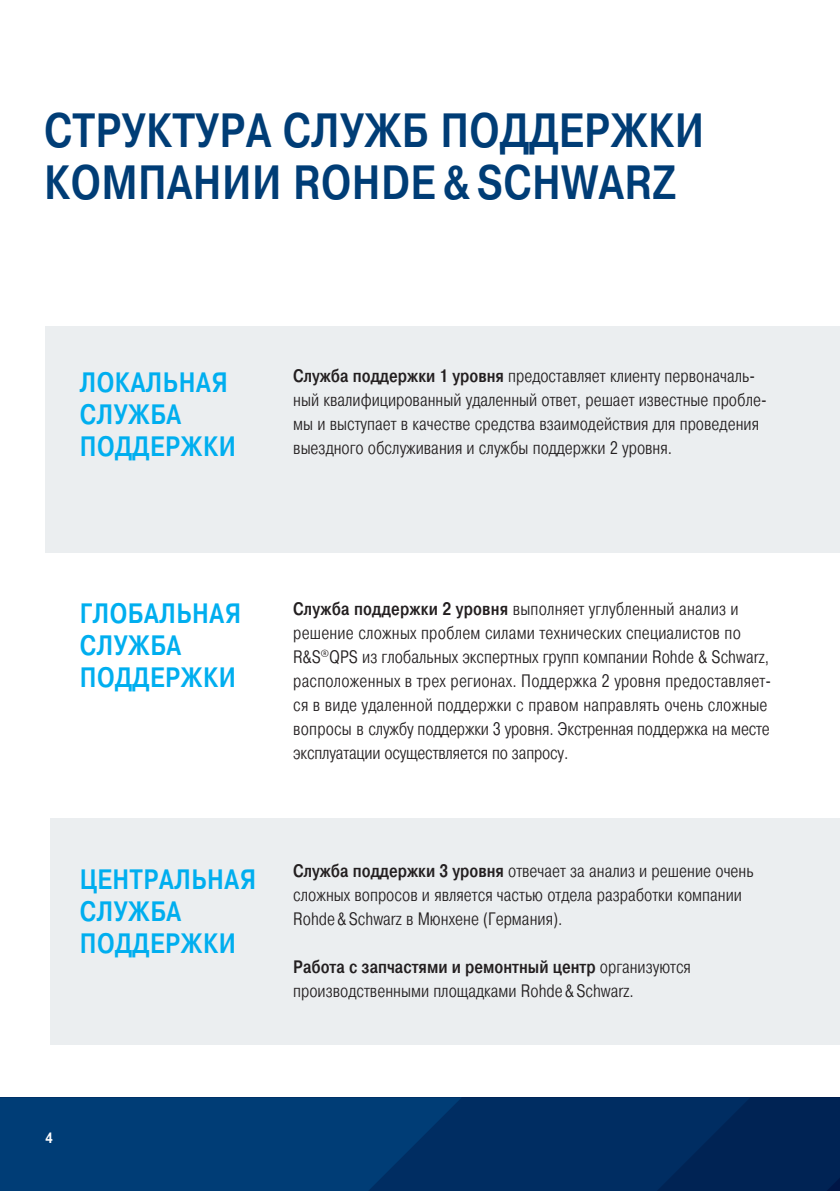
<style>
.page{position:relative;width:840px;height:1191px;background:#fff}
.page>*{position:absolute;margin:0;border:0;box-sizing:border-box;transform-origin:0 0}
.t1{font:500 48px/52px "Pragmatica Cond";letter-spacing:.01em;color:#003d76}
.t2{font:500 28px/32px "Pragmatica Cond";letter-spacing:.02em;color:#00aeef}
.t3{font:300 18px/24px "Pragmatica Cond";color:#231f20}
.t4{font:500 15px "Pragmatica Cond";color:#fff}
.s1{font-weight:500}
</style>
<div class="page">
<div style="left:750px;top:1097px;width:89px;height:94px;background:#002354"></div>
<svg style="left:461px;top:1097px;width:289px;height:94px;background:#002b5f"></svg>
<svg style="left:0;top:1097px;width:461px;height:94px;background:#003b74"></svg>
<div style="left:51px;top:818px;width:788px;height:227px;background:#ebeef0"></div>
<div style="left:45px;top:326px;width:794px;height:227px;background:#ebeef0"></div>
<h1 class="t1" style="left:44px;top:105px;width:661px">СТРУКТУРА СЛУЖБ ПОДДЕРЖКИ<br>КОМПАНИИ ROHDE&amp;SCHWARZ</h1>
<h2 class="t2" style="left:80px;top:366px;width:157px">ЛОКАЛЬНАЯ<br>СЛУЖБА<br>ПОДДЕРЖКИ</h2>
<p class="t3" style="left:293px;top:364px;width:474px"><span class="s1">Служба поддержки 1 уровня</span> предоставляет клиенту первоначаль&shy;ный квалифицированный удаленный ответ, решает известные пробле&shy;мы и выступает в качестве средства взаимодействия для проведения выездного обслуживания и службы поддержки 2 уровня.</p>
<h2 class="t2" style="left:80px;top:598px;width:163px">ГЛОБАЛЬНАЯ<br>СЛУЖБА<br>ПОДДЕРЖКИ</h2>
<p class="t3" style="left:293px;top:597px;width:479px"><span class="s1">Служба поддержки 2 уровня</span> выполняет углубленный анализ и решение сложных проблем силами технических специалистов по R&amp;S<sup>®</sup>QPS из глобальных экспертных групп компании Rohde &amp; Schwarz, расположенных в трех регионах. Поддержка 2 уровня предоставляет&shy;ся в виде удаленной поддержки с правом направлять очень сложные вопросы в службу поддержки 3 уровня. Экстренная поддержка на месте эксплуатации осуществляется по запросу.</p>
<h2 class="t2" style="left:80px;top:864px;width:178px">ЦЕНТРАЛЬНАЯ<br>СЛУЖБА<br>ПОДДЕРЖКИ</h2>
<p class="t3" style="left:293px;top:859px;width:461px"><span class="s1">Служба поддержки 3 уровня</span> отвечает за анализ и решение очень сложных вопросов и является частью отдела разработки компании<br>Rohde&amp;Schwarz в Мюнхене (Германия).</p>
<p class="t3" style="left:293px;top:955px;width:399px"><span class="s1">Работа с запчастями и ремонтный центр</span> организуются производственными площадками Rohde&amp;Schwarz.</p>
<p class="t4" style="left:45px;top:1128px;width:9px">4</p>
</div>
